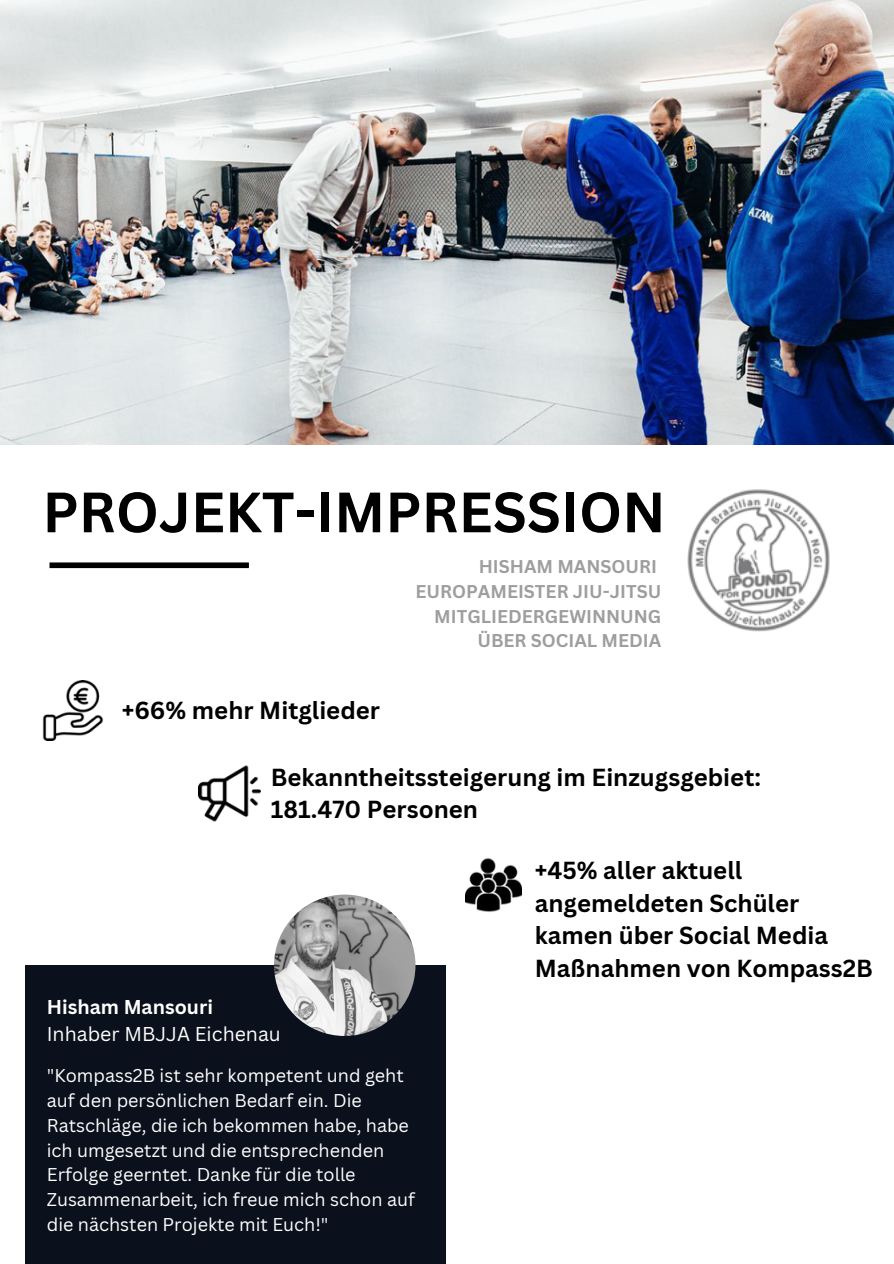
<style>
.page{position:relative;width:894px;height:1264px;background:#fff}
.page>*{position:absolute;margin:0;border:0;box-sizing:border-box;transform-origin:0 0}
.t1{font:700 55.5px "Canva Sans";color:#000}
.t2{font:700 24px/32.7px "Canva Sans";color:#000}
.t3{font:19.5px "Canva Sans";color:#fff}
.t4{font:700 19.5px "Canva Sans";color:#fff}
.t5{font:18px/24.8px "Canva Sans";color:#fff}
.t6{font:700 18px/24.8px "Canva Sans";color:#9e9e9e;text-align:right}
</style>
<div class="page">
<div style="left:25px;top:965px;width:421px;height:298px;background:#0a101c"></div>
<img style="left:274px;top:894px;width:141px;height:141px;border-radius:50%">
<div style="left:49px;top:562px;width:200px;height:6px;background:#000"></div>
<img style="left:687px;top:489px;width:143px;height:143px">
<img style="left:42px;top:680px;width:61px;height:61px">
<img style="left:198px;top:765px;width:62px;height:57px">
<img style="left:465px;top:858px;width:56px;height:54px">
<img style="left:0;top:0;width:893px;height:444px">
<p class="t1" style="left:42px;top:473px;width:624px">PROJEKT-IMPRESSION</p>
<p class="t2" style="left:122px;top:693px;width:260px">+66% mehr Mitglieder</p>
<h2 class="t6" style="left:415px;top:554px;width:247px">HISHAM MANSOURI<br>EUROPAMEISTER JIU-JITSU<br>MITGLIEDERGEWINNUNG<br>ÜBER SOCIAL MEDIA</h2>
<p class="t2" style="left:271px;top:760px;width:491px">Bekanntheitssteigerung im Einzugsgebiet:<br>181.470 Personen</p>
<h2 class="t4" style="left:47px;top:993px;width:168px">Hisham Mansouri</h2>
<p class="t3" style="left:47px;top:1020px;width:235px">Inhaber MBJJA Eichenau</p>
<p class="t5" style="left:47px;top:1062px;width:369px">"Kompass2B ist sehr kompetent und geht auf den persönlichen Bedarf ein. Die Ratschläge, die ich bekommen habe, habe ich umgesetzt und die entsprechenden Erfolge geerntet. Danke für die tolle Zusammenarbeit, ich freue mich schon auf die nächsten Projekte mit Euch!"</p>
<p class="t2" style="left:534px;top:853px;width:339px">+45% aller aktuell angemeldeten Schüler kamen über Social Media<br>Maßnahmen von Kompass2B</p>
</div>
